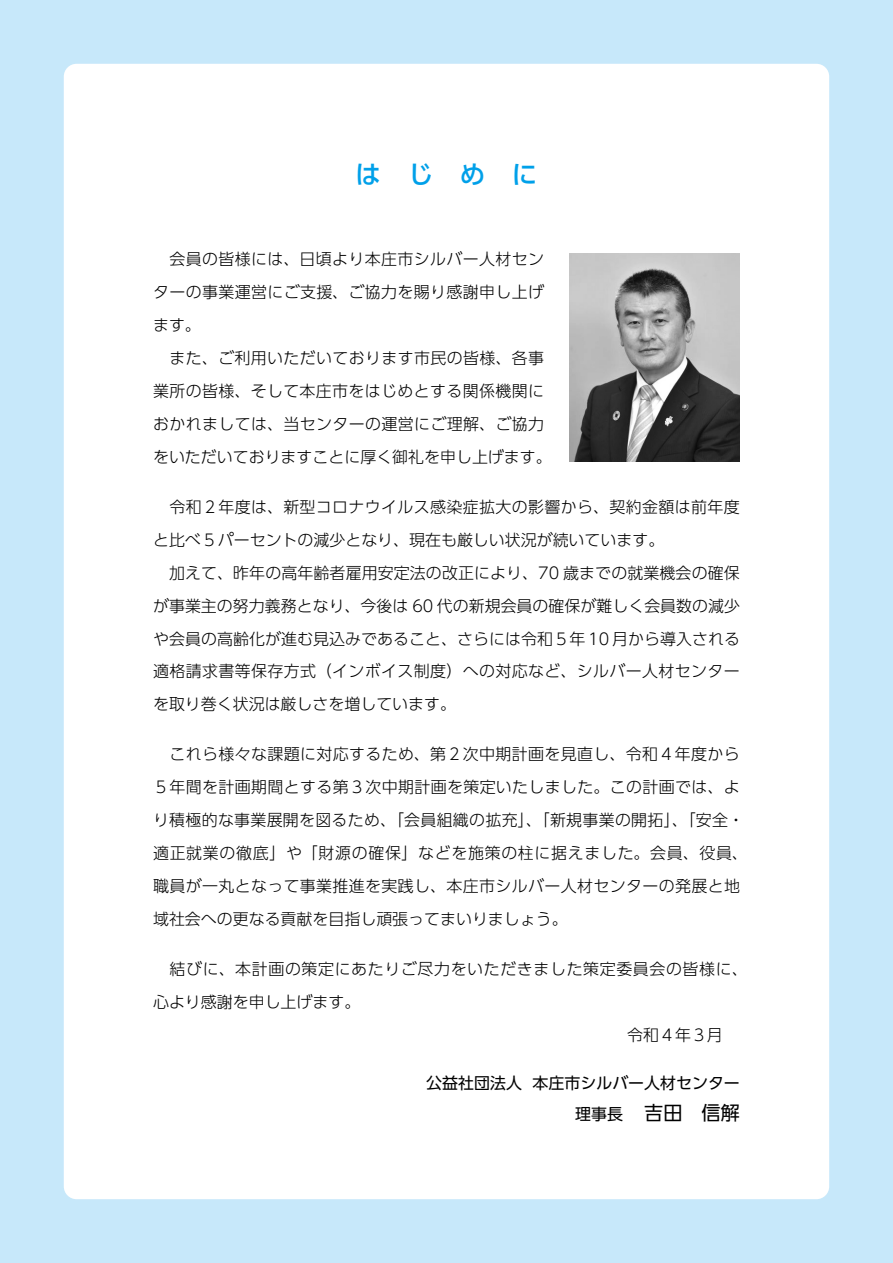
<style>
.page{position:relative;width:893px;height:1263px;background:#c7e8fa}
.page>*{position:absolute;margin:0;border:0;box-sizing:border-box;transform-origin:0 0}
.t1{font:500 25.5px "UD Shin Go Pro";color:#00a0e9}
.t2{font:19.2px "UD Shin Go Pro";color:#000}
.t3{font:300 15.9px/33px "UD Shin Go Pro";letter-spacing:.025em;color:#000}
.t4{font:300 15.9px/33px "UD Shin Go Pro";letter-spacing:.005em;color:#000}
.t5{font:15.9px "UD Shin Go Pro";color:#000}
.t6{font:300 15.9px "UD Shin Go Pro";color:#000}
.s1{font-size:15.9px}
</style>
<div class="page">
<div style="left:64px;top:64px;width:765px;height:1135px;background:#fff;border-radius:13px"></div>
<img style="left:570px;top:253px;width:170px;height:209px">
<h1 class="t1" style="left:356px;top:154px;width:183px">はじめに</h1>
<p class="t3" style="left:153px;top:242px;width:400px">　会員の皆様には、日頃より本庄市シルバー人材センターの事業運営にご支援、ご協力を賜り感謝申し上げます。<br>　また、ご利用いただいております市民の皆様、各事業所の皆様、そして本庄市をはじめとする関係機関におかれましては、当センターの運営にご理解、ご協力をいただいておりますことに厚く御礼を申し上げます。</p>
<p class="t4" style="left:153px;top:489px;width:588px">　令和２年度は、新型コロナウイルス感染症拡大の影響から、契約金額は前年度と比べ５パーセントの減少となり、現在も厳しい状況が続いています。<br>　加えて、昨年の高年齢者雇用安定法の改正により、70 歳までの就業機会の確保が事業主の努力義務となり、今後は 60 代の新規会員の確保が難しく会員数の減少や会員の高齢化が進む見込みであること、さらには令和５年 10 月から導入される適格請求書等保存方式（インボイス制度）への対応など、シルバー人材センターを取り巻く状況は厳しさを増しています。</p>
<p class="t3" style="left:153px;top:737px;width:596px">　これら様々な課題に対応するため、第２次中期計画を見直し、令和４年度から５年間を計画期間とする第３次中期計画を策定いたしました。この計画では、より積極的な事業展開を図るため、「会員組織の拡充」、「新規事業の開拓」、「安全・適正就業の徹底」や「財源の確保」などを施策の柱に据えました。会員、役員、職員が一丸となって事業推進を実践し、本庄市シルバー人材センターの発展と地域社会への更なる貢献を目指し頑張ってまいりましょう。</p>
<p class="t3" style="left:153px;top:952px;width:596px">　結びに、本計画の策定にあたりご尽力をいただきました策定委員会の皆様に、</p>
<p class="t6" style="left:153px;top:989px;width:209px">心より感謝を申し上げます。</p>
<p class="t3" style="left:627px;top:1018px;width:97px">令和４年３月</p>
<p class="t5" style="left:426px;top:1070px;width:315px">公益社団法人 本庄市シルバー人材センター</p>
<p class="t2" style="left:575px;top:1097px;width:166px"><span class="s1">理事長　</span> 吉田　信解</p>
</div>
